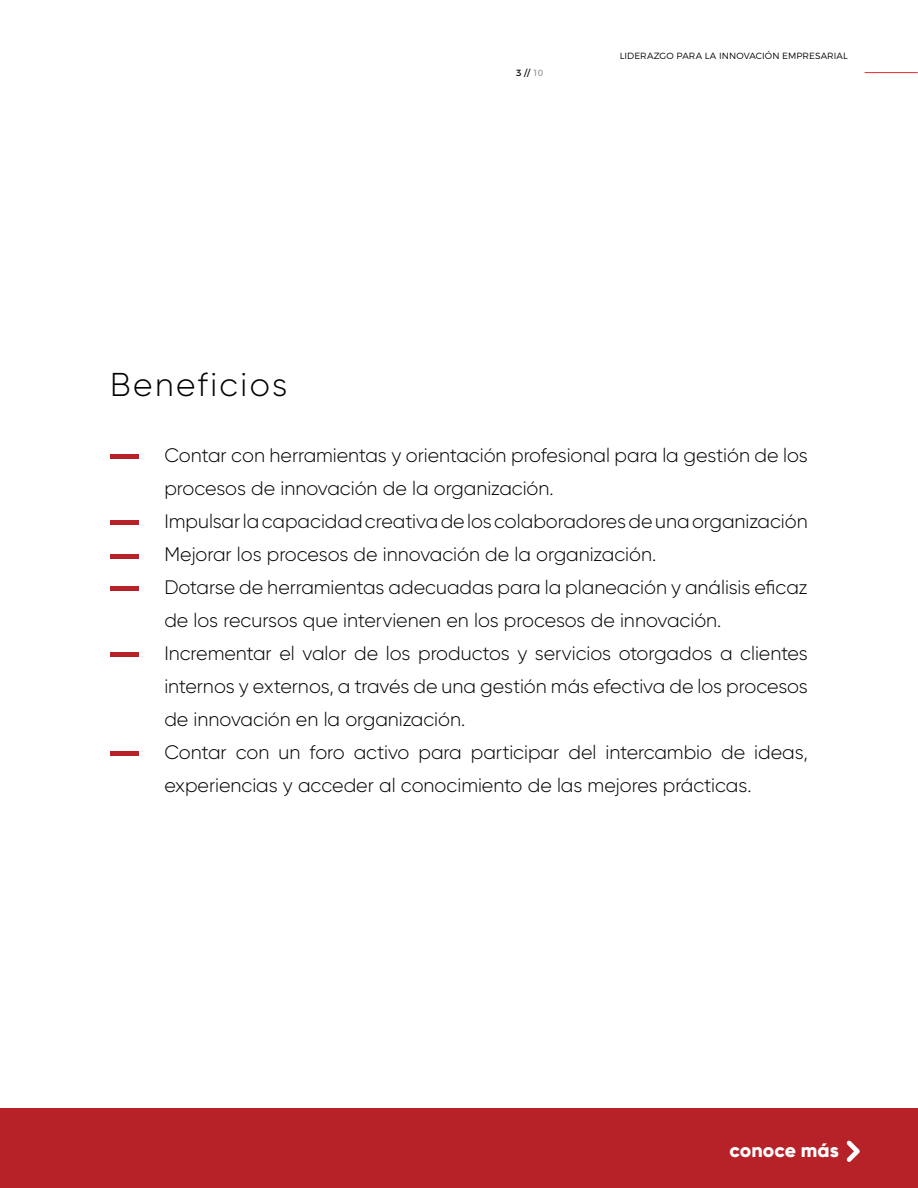
<style>
.page{position:relative;width:918px;height:1188px;background:#fff}
.page>*{position:absolute;margin:0;border:0;box-sizing:border-box;transform-origin:0 0}
.t1{font:300 33px "Gilroy";letter-spacing:.075em;color:#000}
.t2{font:300 19.5px/33px "Gilroy";letter-spacing:-.005em;color:#000}
.t3{font:800 19.5px "Gilroy";color:#fff}
.t4{font:300 9px "Montserrat";letter-spacing:.01em;color:#000}
.t5{font:9px "Montserrat";color:#000}
.s1{color:#9d9d9c}
</style>
<div class="page">
<hr style="left:865px;top:72px;width:53px;height:1px;background:#e62a32">
<div style="left:0;top:1108px;width:918px;height:80px;background:#b62228"></div>
<svg style="left:847px;top:1140px;width:13px;height:22px"></svg>
<hr style="left:110px;top:454px;width:29px;height:4px;background:#b62228">
<div style="left:110px;top:520px;width:29px;height:5px;background:#b62228"></div>
<div style="left:110px;top:554px;width:29px;height:5px;background:#b62228"></div>
<hr style="left:110px;top:587px;width:29px;height:4px;background:#b62228">
<div style="left:110px;top:652px;width:29px;height:5px;background:#b62228"></div>
<div style="left:110px;top:751px;width:29px;height:5px;background:#b62228"></div>
<h1 class="t1" style="left:110px;top:364px;width:179px">Beneficios</h1>
<p class="t5" style="left:516px;top:65px;width:29px">3 // <span class="s1">10</span></p>
<p class="t4" style="left:620px;top:49px;width:230px">LIDERAZGO PARA LA INNOVACIÓN EMPRESARIAL</p>
<p class="t2" style="left:164px;top:438px;width:645px">Contar con herramientas y orientación profesional para la gestión de los procesos de innovación de la organización.<br>Impulsar la capacidad creativa de los colaboradores de una organización Mejorar los procesos de innovación de la organización.<br>Dotarse de herramientas adecuadas para la planeación y análisis eficaz de los recursos que intervienen en los procesos de innovación.<br>Incrementar el valor de los productos y servicios otorgados a clientes internos y externos, a través de una gestión más efectiva de los procesos de innovación en la organización.<br>Contar con un foro activo para participar del intercambio de ideas, experiencias y acceder al conocimiento de las mejores prácticas.</p>
<p class="t3" style="left:730px;top:1138px;width:111px">conoce más</p>
</div>
